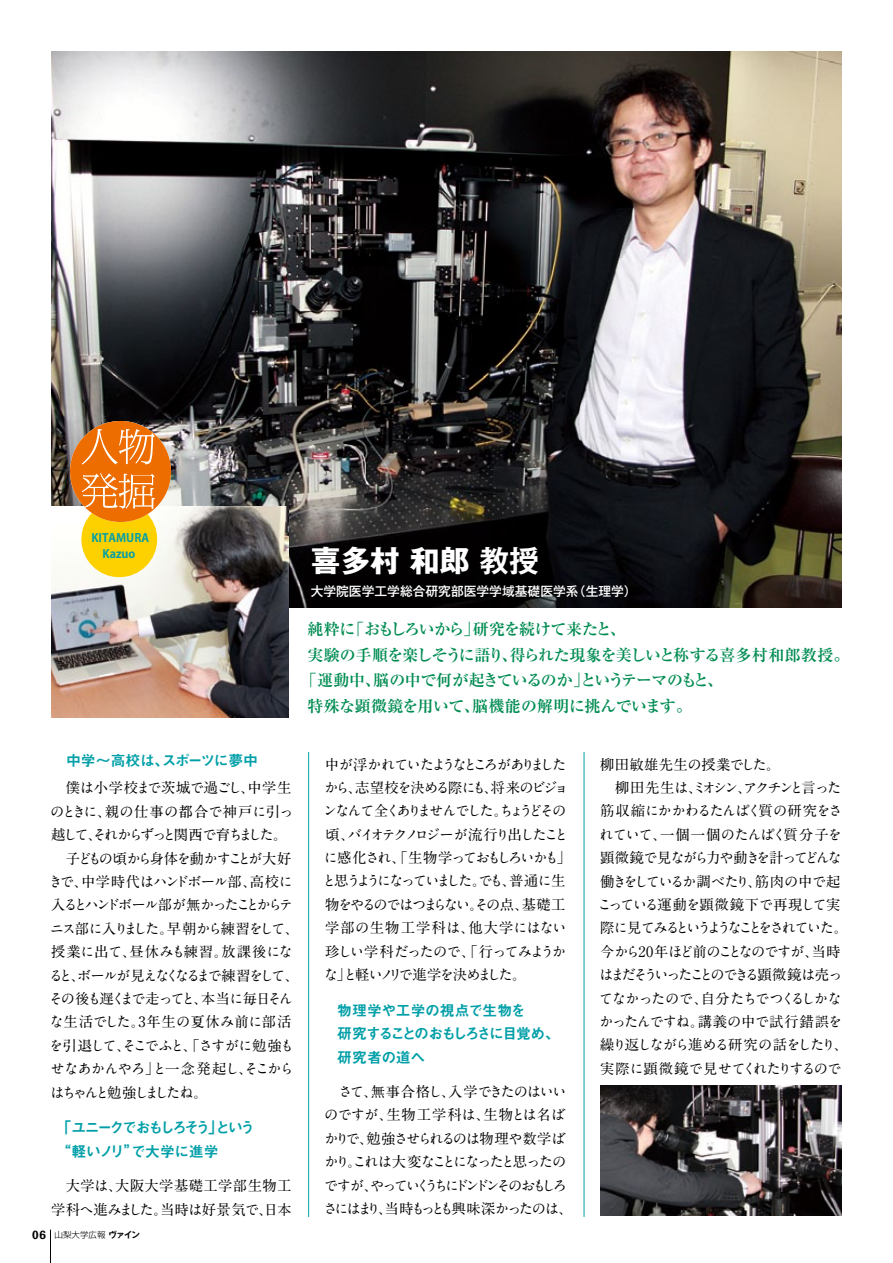
<style>
.page{position:relative;width:893px;height:1263px;background:#fff}
.page>*{position:absolute;margin:0;border:0;box-sizing:border-box;transform-origin:0 0}
.t1{font:700 29.7px "Gothic MB101 Pro";color:#fff}
.t2{font:700 15.9px "Ryumin Pro";letter-spacing:-.03em;color:#008c52}
.t3{font:700 15.9px "Ryumin Pro";letter-spacing:-.05em;color:#008c52}
.t4{font:14.85px/23.4px "Midashi Go Pro MB31";letter-spacing:-.04em;color:#009fa8}
.t5{font:14.85px/23.4px "Midashi Go Pro MB31";letter-spacing:-.15em;color:#009fa8}
.t6{font:14.85px "Midashi Go Pro MB31";letter-spacing:-.03em;color:#009fa8}
.t7{font:700 14.4px/23.4px "A1 Mincho Std";letter-spacing:-.1em;color:#000}
.t8{font:700 14.4px/23.4px "A1 Mincho Std";letter-spacing:-.135em;color:#000}
.t9{font:700 14.4px/23.4px "A1 Mincho Std";letter-spacing:-.14em;color:#000}
.t10{font:700 14.4px/23.4px "A1 Mincho Std";letter-spacing:.025em;color:#000}
.t11{font:500 12.75px "Gothic MB101 Pro";color:#fff}
.t12{font:700 11.55px/15.8px "Koz Go Pro";color:#009fa8;text-align:center}
.t13{font:300 8.55px "Shin Go Pro";color:#000}
.s1{font-family:"Nova SSK";font-weight:700;font-size:11.7px}
.s2{font-family:"Gothic MB101 Pro De";font-weight:700}
.s3{font-family:"Gothic MB101 Pro De"}
</style>
<div class="page">
<img style="left:51px;top:51px;width:791px;height:556px">
<hr style="left:50px;top:1230px;width:1px;height:33px;background:#000">
<hr style="left:308px;top:752px;width:1px;height:465px;background:#009fa8">
<hr style="left:584px;top:752px;width:1px;height:465px;background:#009fa8">
<img style="left:601px;top:1086px;width:241px;height:129px">
<img style="left:51px;top:506px;width:237px;height:212px">
<div style="left:81px;top:501px;width:76px;height:76px;background:#fdd000;border-radius:50%"></div>
<svg style="left:70px;top:421px;width:101px;height:101px;background:#e48e41"></svg>
<div style="left:133px;top:477px;width:18px;height:6px;background:#ed6d00"></div>
<div style="left:95px;top:488px;width:8px;height:7px;background:#ed6d00"></div>
<p class="t12" style="left:91px;top:531px;width:59px">KITAMURA<br>Kazuo</p>
<p class="t6" style="left:66px;top:749px;width:194px">中学～高校は、スポーツに夢中</p>
<p class="t7" style="left:48px;top:774px;width:252px">　僕は小学校まで茨城で過ごし、中学生のときに、親の仕事の都合で神戸に引っ越して、それからずっと関西で育ちました。　子どもの頃から身体を動かすことが大好きで、中学時代はハンドボール部、高校に入るとハンドボール部が無かったことからテニス部に入りました。早朝から練習をして、授業に出て、昼休みも練習。放課後になると、ボールが見えなくなるまで練習をして、その後も遅くまで走ってと、本当に毎日そんな生活でした。3年生の夏休み前に部活を引退して、そこでふと、「さすがに勉強もせなあかんやろ」と一念発起し、そこからはちゃんと勉強しましたね。</p>
<p class="t5" style="left:56px;top:1114px;width:200px">「ユニークでおもしろそう」という“軽いノリ”で大学に進学</p>
<p class="t10" style="left:51px;top:1172px;width:242px">　大学は、大阪大学基礎工学部生物工学科へ進みました。当時は好景気で、日本</p>
<p class="t13" style="left:32px;top:1228px;width:109px"><span class="s1">06</span> 山梨大学広報<span class="s2">ヴァイン</span></p>
<h1 class="t1" style="left:311px;top:536px;width:230px">喜多村 和郎<span class="s3">教授</span></h1>
<p class="t11" style="left:311px;top:580px;width:327px">大学院医学工学総合研究部医学学域基礎医学系（生理学）</p>
<p class="t3" style="left:308px;top:617px;width:320px">純粋に「おもしろいから」研究を続けて来たと、</p>
<p class="t2" style="left:308px;top:642px;width:544px">実験の手順を楽しそうに語り、得られた現象を美しいと称する喜多村和郎教授。</p>
<p class="t2" style="left:301px;top:668px;width:424px">「運動中、脳の中で何が起きているのか」というテーマのもと、</p>
<p class="t2" style="left:308px;top:693px;width:386px">特殊な顕微鏡を用いて、脳機能の解明に挑んでいます。</p>
<p class="t8" style="left:322px;top:750px;width:250px">中が浮かれていたようなところがありましたから、志望校を決める際にも、将来のビジョンなんて全くありませんでした。ちょうどその頃、バイオテクノロジーが流行り出したことに感化され、「生物学っておもしろいかも」と思うようになっていました。でも、普通に生物をやるのではつまらない。その点、基礎工学部の生物工学科は、他大学にはない珍しい学科だったので、「行ってみようかな」と軽いノリで進学を決めました。</p>
<p class="t4" style="left:337px;top:997px;width:224px">物理学や工学の視点で生物を<br>研究することのおもしろさに目覚め、研究者の道へ</p>
<p class="t9" style="left:323px;top:1078px;width:251px">　さて、無事合格し、入学できたのはいいのですが、生物工学科は、生物とは名ばかりで、勉強させられるのは物理や数学ばかり。これは大変なことになったと思ったのですが、やっていくうちにドンドンそのおもしろさにはまり、当時もっとも興味深かったのは、</p>
<p class="t7" style="left:598px;top:750px;width:252px">柳田敏雄先生の授業でした。<br>　柳田先生は、ミオシン、アクチンと言った筋収縮にかかわるたんぱく質の研究をされていて、一個一個のたんぱく質分子を顕微鏡で見ながら力や動きを計ってどんな働きをしているか調べたり、筋肉の中で起こっている運動を顕微鏡下で再現して実際に見てみるというようなことをされていた。今から20年ほど前のことなのですが、当時はまだそういったことのできる顕微鏡は売ってなかったので、自分たちでつくるしかなかったんですね。講義の中で試行錯誤を繰り返しながら進める研究の話をしたり、実際に顕微鏡で見せてくれたりするので</p>
</div>
